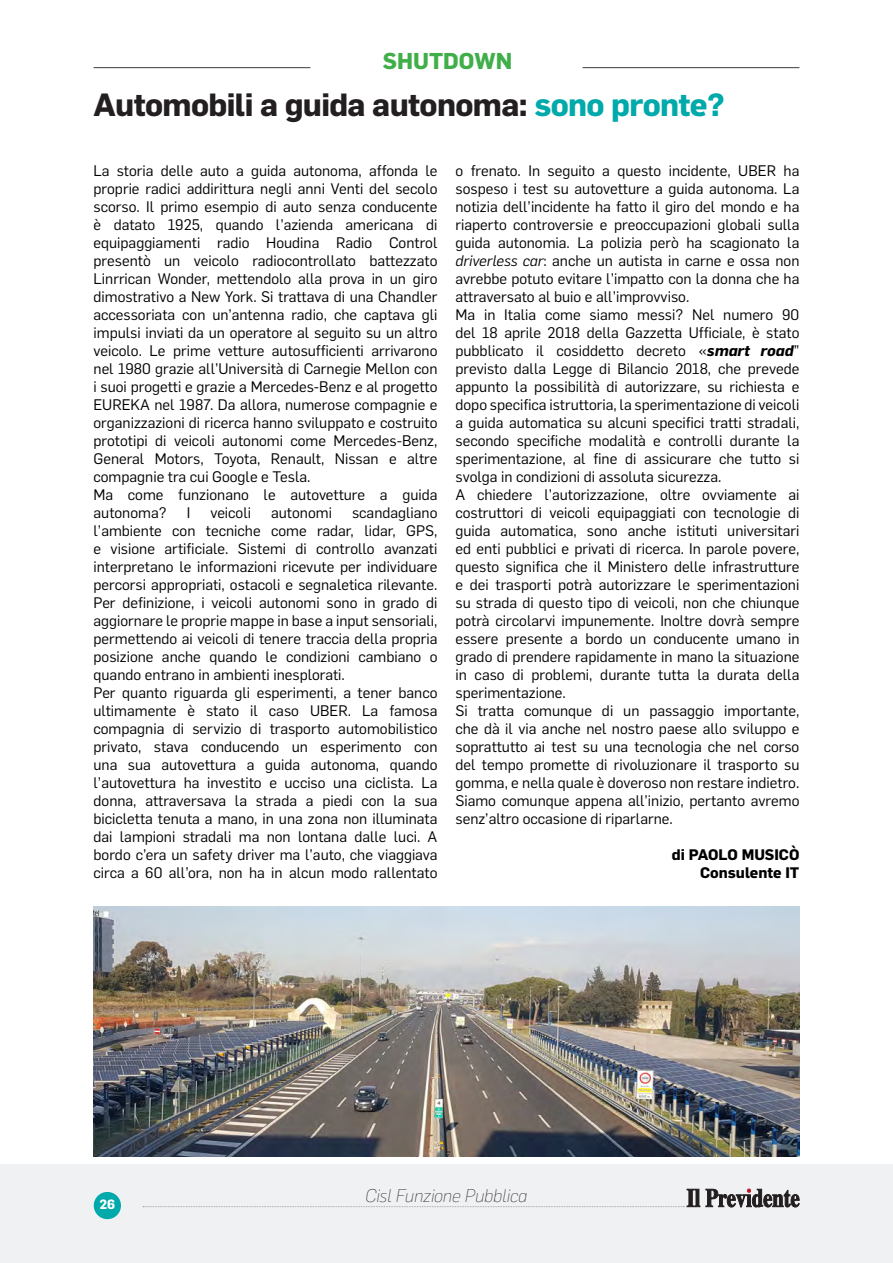
<style>
.page{position:relative;width:893px;height:1263px;background:#fff}
.page>*{position:absolute;margin:0;border:0;box-sizing:border-box;transform-origin:0 0}
.t1{font:700 31.5px "Flama";letter-spacing:-.02em;color:#231f20}
.t2{font:700 22.5px "Flama";color:#40ae49}
.t3{font:italic 200 18px "Flama";color:#231f20}
.Normal__Web{font:15px/18px "Flama";color:#000;text-align:justify}
.Normal__Web-2{font:700 15px "Flama";color:#000}
.t4{font:700 13.2px "Flama";color:#fff}
.s1{color:#00a9aa}
.s2{font-style:italic}
.s3{font-weight:700;font-style:italic}
</style>
<div class="page">
<div style="left:0;top:1164px;width:893px;height:99px;background:#f0f1f2"></div>
<div style="left:94px;top:1192px;width:27px;height:27px;background:#00a9aa;border-radius:50%"></div>
<svg style="left:143px;top:1189px;width:557px;height:18px"></svg>
<svg style="left:706px;top:1189px;width:94px;height:18px"></svg>
<hr style="left:94px;top:67px;width:216px;height:1px;background:#3c3c3d">
<hr style="left:583px;top:67px;width:216px;height:1px;background:#3c3c3d">
<img style="left:94px;top:907px;width:706px;height:250px">
<p class="t2" style="left:383px;top:48px;width:131px">SHUTDOWN</p>
<p class="t1" style="left:94px;top:86px;width:632px">Automobili a guida autonoma: <span class="s1">sono pronte?</span></p>
<p class="Normal__Web" style="left:94px;top:161px;width:345px">La storia delle auto a guida autonoma, affonda le proprie radici addirittura negli anni Venti del secolo scorso. Il primo esempio di auto senza conducente è datato 1925, quando l’azienda americana di equipaggiamenti radio Houdina Radio Control presentò un veicolo radiocontrollato battezzato Linrrican Wonder, mettendolo alla prova in un giro dimostrativo a New York. Si trattava di una Chandler accessoriata con un’antenna radio, che captava gli impulsi inviati da un operatore al seguito su un altro veicolo. Le prime vetture autosufficienti arrivarono nel 1980 grazie all’Università di Carnegie Mellon con i suoi progetti e grazie a Mercedes-Benz e al progetto EUREKA nel 1987. Da allora, numerose compagnie e organizzazioni di ricerca hanno sviluppato e costruito prototipi di veicoli autonomi come Mercedes-Benz, General Motors, Toyota, Renault, Nissan e altre compagnie tra cui Google e Tesla.</p>
<p class="Normal__Web" style="left:94px;top:485px;width:345px">Ma come funzionano le autovetture a guida autonoma?</p>
<p class="Normal__Web" style="left:94px;top:503px;width:345px;text-indent:258px">scandagliano l’ambiente con tecniche come radar, lidar, GPS, e visione artificiale. Sistemi di controllo avanzati interpretano le informazioni ricevute per individuare percorsi appropriati, ostacoli e segnaletica rilevante.<br>Per definizione, i veicoli autonomi sono in grado di aggiornare le proprie mappe in base a input sensoriali, permettendo ai veicoli di tenere traccia della propria posizione anche quando le condizioni cambiano o quando entrano in ambienti inesplorati.</p>
<p class="Normal__Web" style="left:94px;top:683px;width:345px">Per quanto riguarda gli esperimenti, a tener banco ultimamente è stato il caso UBER. La famosa compagnia di servizio di trasporto automobilistico privato, stava conducendo un esperimento con una sua autovettura a guida autonoma, quando l’autovettura ha investito e ucciso una ciclista. La donna, attraversava la strada a piedi con la sua bicicletta tenuta a mano, in una zona non illuminata dai lampioni stradali ma non lontana dalle luci. A bordo c’era un safety driver ma l’auto, che viaggiava circa a 60 all’ora, non ha in alcun modo rallentato</p>
<p class="Normal__Web" style="left:187px;top:503px;width:5px">I</p>
<p class="Normal__Web" style="left:210px;top:503px;width:42px">veicoli</p>
<p class="Normal__Web" style="left:271px;top:503px;width:62px">autonomi</p>
<p class="Normal__Web" style="left:455px;top:161px;width:345px">o frenato. In seguito a questo incidente, UBER ha sospeso i test su autovetture a guida autonoma. La notizia dell’incidente ha fatto il giro del mondo e ha riaperto controversie e preoccupazioni globali sulla guida autonomia. La polizia però ha scagionato la <span class="s2">driverless car</span>: anche un autista in carne e ossa non avrebbe potuto evitare l’impatto con la donna che ha attraversato al buio e all’improvviso.</p>
<p class="Normal__Web" style="left:455px;top:305px;width:345px">Ma in Italia come siamo messi? Nel numero 90 del 18 aprile 2018 della Gazzetta Ufficiale, è stato pubblicato il cosiddetto decreto «<span class="s3">smart road</span>” previsto dalla Legge di Bilancio 2018, che prevede appunto la possibilità di autorizzare, su richiesta e dopo specifica istruttoria, la sperimentazione di veicoli a guida automatica su alcuni specifici tratti stradali, secondo specifiche modalità e controlli durante la sperimentazione, al fine di assicurare che tutto si svolga in condizioni di assoluta sicurezza.</p>
<p class="Normal__Web" style="left:455px;top:485px;width:345px">A chiedere l’autorizzazione, oltre ovviamente ai costruttori di veicoli equipaggiati con tecnologie di guida automatica, sono anche istituti universitari ed enti pubblici e privati di ricerca. In parole povere, questo significa che il Ministero delle infrastrutture e dei trasporti potrà autorizzare le sperimentazioni su strada di questo tipo di veicoli, non che chiunque potrà circolarvi impunemente. Inoltre dovrà sempre essere presente a bordo un conducente umano in grado di prendere rapidamente in mano la situazione in caso di problemi, durante tutta la durata della sperimentazione.</p>
<p class="Normal__Web" style="left:455px;top:701px;width:345px">Si tratta comunque di un passaggio importante, che dà il via anche nel nostro paese allo sviluppo e soprattutto ai test su una tecnologia che nel corso del tempo promette di rivoluzionare il trasporto su gomma, e nella quale è doveroso non restare indietro.<br>Siamo comunque appena all’inizio, pertanto avremo senz’altro occasione di riparlarne.</p>
<p class="Normal__Web-2" style="left:672px;top:845px;width:129px">di PAOLO MUSICÒ</p>
<p class="Normal__Web-2" style="left:700px;top:863px;width:101px">Consulente IT</p>
<p class="t4" style="left:99px;top:1196px;width:17px">26</p>
<p class="t3" style="left:365px;top:1184px;width:163px">Cisl Funzione Pubblica</p>
</div>
